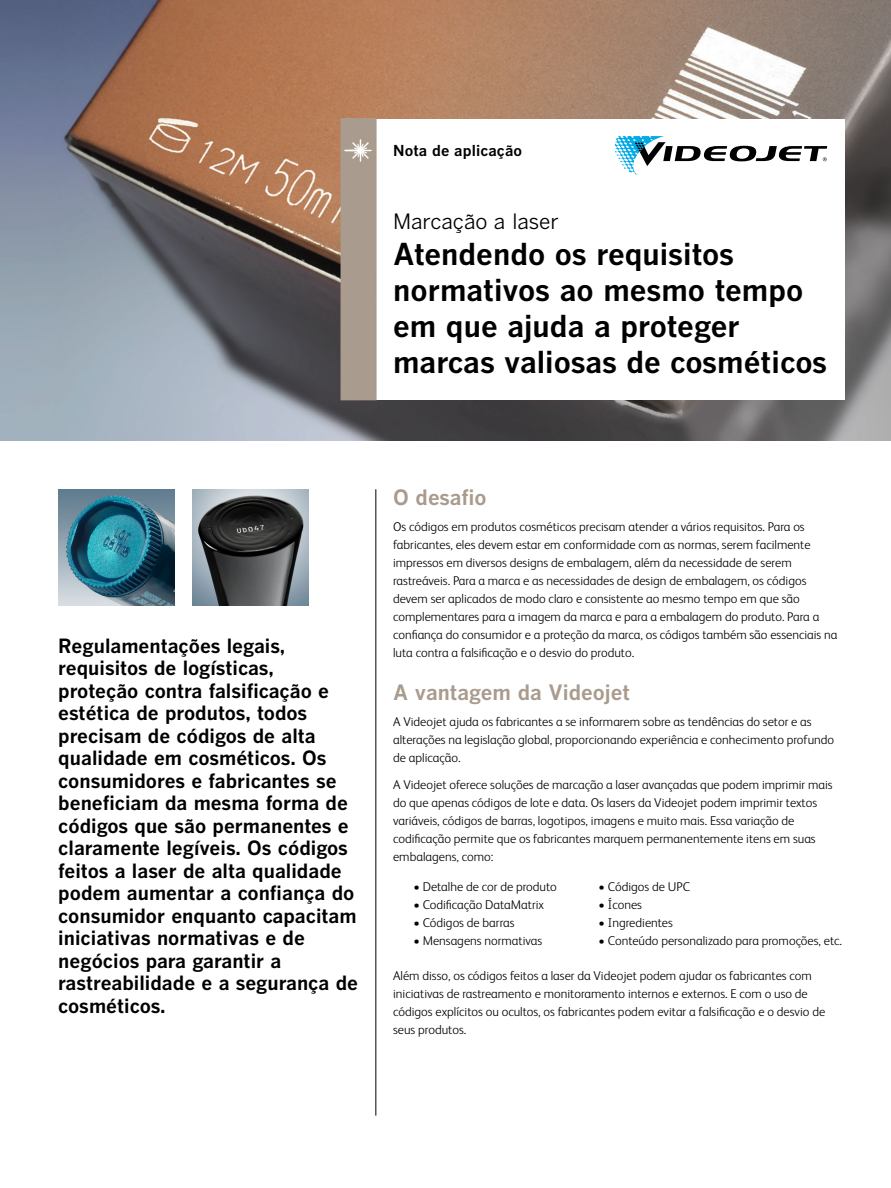
<style>
.page{position:relative;width:891px;height:1188px;background:#fff}
.page>*{position:absolute;margin:0;border:0;box-sizing:border-box;transform-origin:0 0}
.t1{font:700 30px/36px "Benton Gothic";color:#000}
.t2{font:700 21px "Benton Gothic";color:#a99b8d}
.t3{font:21px "Benton Gothic";letter-spacing:-.005em;color:#000}
.t4{font:700 19.5px/22.5px "Benton Gothic";color:#000}
.t5{font:700 15px "Benton Gothic";letter-spacing:.005em;color:#000}
.t6{font:300 12.75px/18px "FS Albert Pro";color:#000}
</style>
<div class="page">
<img style="left:0;top:0;width:891px;height:441px">
<div style="left:376px;top:119px;width:469px;height:281px;background:#fff"></div>
<div style="left:341px;top:118px;width:36px;height:282px;background:#a99b8d;border:2px solid #a99b8d"></div>
<svg style="left:615px;top:136px;width:212px;height:39px"></svg>
<svg style="left:344px;top:139px;width:28px;height:23px"></svg>
<hr style="left:375px;top:489px;width:1px;height:627px;background:#000">
<img style="left:58px;top:489px;width:117px;height:117px">
<img style="left:192px;top:489px;width:117px;height:117px">
<p class="t5" style="left:393px;top:142px;width:131px">Nota de aplicação</p>
<h2 class="t3" style="left:393px;top:209px;width:167px">Marcação a laser</h2>
<h1 class="t1" style="left:393px;top:236px;width:436px">Atendendo os requisitos normativos ao mesmo tempo em que ajuda a proteger marcas valiosas de cosméticos</h1>
<p class="t4" style="left:58px;top:635px;width:301px">Regulamentações legais, requisitos de logísticas, proteção contra falsificação e estética de produtos, todos precisam de códigos de alta qualidade em cosméticos. Os consumidores e fabricantes se beneficiam da mesma forma de códigos que são permanentes e claramente legíveis. Os códigos feitos a laser de alta qualidade podem aumentar a confiança do consumidor enquanto capacitam iniciativas normativas e de negócios para garantir a rastreabilidade e a segurança de cosméticos.</p>
<h2 class="t2" style="left:393px;top:485px;width:95px">O desafio</h2>
<p class="t6" style="left:393px;top:517px;width:446px">Os códigos em produtos cosméticos precisam atender a vários requisitos. Para os fabricantes, eles devem estar em conformidade com as normas, serem facilmente impressos em diversos designs de embalagem, além da necessidade de serem rastreáveis. Para a marca e as necessidades de design de embalagem, os códigos devem ser aplicados de modo claro e consistente ao mesmo tempo em que são complementares para a imagem da marca e para a embalagem do produto. Para a confiança do consumidor e a proteção da marca, os códigos também são essenciais na luta contra a falsificação e o desvio do produto.</p>
<h2 class="t2" style="left:393px;top:680px;width:238px">A vantagem da Videojet</h2>
<p class="t6" style="left:393px;top:712px;width:443px">A Videojet ajuda os fabricantes a se informarem sobre as tendências do setor e as alterações na legislação global, proporcionando experiência e conhecimento profundo de aplicação.</p>
<p class="t6" style="left:393px;top:774px;width:441px">A Videojet oferece soluções de marcação a laser avançadas que podem imprimir mais do que apenas códigos de lote e data. Os lasers da Videojet podem imprimir textos variáveis, códigos de barras, logotipos, imagens e muito mais. Essa variação de codificação permite que os fabricantes marquem permanentemente itens em suas embalagens, como:</p>
<p class="t6" style="left:413px;top:876px;width:145px">• Detalhe de cor de produto</p>
<p class="t6" style="left:599px;top:876px;width:93px">• Códigos de UPC</p>
<p class="t6" style="left:413px;top:894px;width:132px">• Codificação DataMatrix</p>
<p class="t6" style="left:599px;top:894px;width:45px">• Ícones</p>
<p class="t6" style="left:413px;top:912px;width:103px">• Códigos de barras</p>
<p class="t6" style="left:599px;top:912px;width:76px">• Ingredientes</p>
<p class="t6" style="left:413px;top:930px;width:130px">• Mensagens normativas</p>
<p class="t6" style="left:599px;top:930px;width:245px">• Conteúdo personalizado para promoções, etc.</p>
<p class="t6" style="left:393px;top:965px;width:434px">Além disso, os códigos feitos a laser da Videojet podem ajudar os fabricantes com iniciativas de rastreamento e monitoramento internos e externos. E com o uso de códigos explícitos ou ocultos, os fabricantes podem evitar a falsificação e o desvio de seus produtos.</p>
</div>
